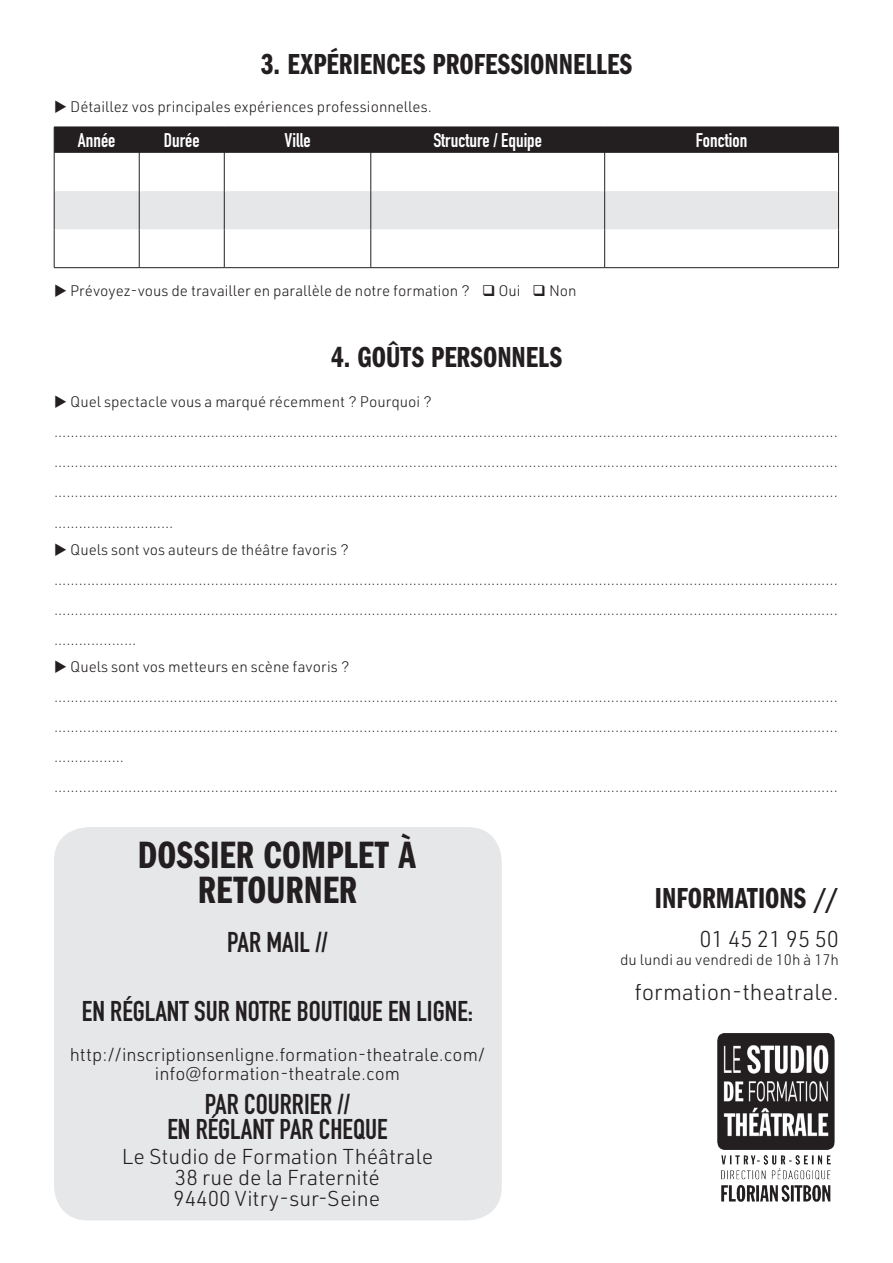
<style>
.page{position:relative;width:893px;height:1263px;background:#fff}
.page>*{position:absolute;margin:0;border:0;box-sizing:border-box;transform-origin:0 0}
.sous_titre{font:39.45px/34.5px "Franklin Gothic URW Com Dem";color:#231f20;text-align:center}
.sous_titre-2{font:30px "Franklin Gothic URW Com Dem";color:#231f20}
.sous_titre-3{font:700 28.2px "DIN Condensed";color:#231f20}
.gros_corps_de_texte{font:300 22.5px "URWDIN";color:#231f20}
.gros_corps_de_texte-2{font:300 21.15px "URWDIN";color:#231f20}
.corps_de_texte{font:700 19.5px "DIN Condensed";color:#fff}
.sous_titre-4{font:300 18px "URWDIN";color:#231f20}
.gros_corps_de_texte-3{font:300 18px "URWDIN";color:#231f20}
.corps_de_texte-2{font:300 15px/30px "URWDIN";color:#231f20;text-align:justify}
</style>
<div class="page">
<div style="left:55px;top:191px;width:783px;height:38px;background:#e6e7e9"></div>
<div style="left:54px;top:127px;width:785px;height:26px;background:#231f20"></div>
<hr style="left:54px;top:153px;width:1px;height:38px;background:#231f20">
<hr style="left:139px;top:153px;width:1px;height:38px;background:#231f20">
<hr style="left:224px;top:153px;width:1px;height:38px;background:#231f20">
<hr style="left:371px;top:153px;width:1px;height:38px;background:#231f20">
<hr style="left:604px;top:153px;width:1px;height:38px;background:#231f20">
<hr style="left:838px;top:153px;width:1px;height:38px;background:#231f20">
<hr style="left:54px;top:191px;width:1px;height:38px;background:#231f20">
<hr style="left:139px;top:191px;width:1px;height:38px;background:#231f20">
<hr style="left:224px;top:191px;width:1px;height:38px;background:#231f20">
<hr style="left:371px;top:191px;width:1px;height:38px;background:#231f20">
<hr style="left:604px;top:191px;width:1px;height:38px;background:#231f20">
<hr style="left:838px;top:191px;width:1px;height:38px;background:#231f20">
<hr style="left:54px;top:229px;width:1px;height:38px;background:#231f20">
<hr style="left:139px;top:229px;width:1px;height:38px;background:#231f20">
<hr style="left:224px;top:229px;width:1px;height:38px;background:#231f20">
<hr style="left:371px;top:229px;width:1px;height:38px;background:#231f20">
<hr style="left:604px;top:229px;width:1px;height:38px;background:#231f20">
<hr style="left:838px;top:229px;width:1px;height:38px;background:#231f20">
<hr style="left:54px;top:267px;width:85px;height:1px;background:#231f20">
<hr style="left:139px;top:267px;width:85px;height:1px;background:#231f20">
<hr style="left:224px;top:267px;width:147px;height:1px;background:#231f20">
<hr style="left:371px;top:267px;width:234px;height:1px;background:#231f20">
<hr style="left:605px;top:267px;width:234px;height:1px;background:#231f20">
<div style="left:54px;top:827px;width:448px;height:393px;background:#e6e7e9;border-radius:34px"></div>
<img style="left:717px;top:1033px;width:118px;height:169px">
<p class="sous_titre-2" style="left:261px;top:43px;width:373px">3. EXPÉRIENCES PROFESSIONNELLES</p>
<p class="corps_de_texte-2" style="left:54px;top:92px;width:380px">◆ Détaillez vos principales expériences professionnelles.</p>
<p class="corps_de_texte" style="left:78px;top:127px;width:39px">Année</p>
<p class="corps_de_texte" style="left:164px;top:127px;width:37px">Durée</p>
<p class="corps_de_texte" style="left:285px;top:127px;width:28px">Ville</p>
<p class="corps_de_texte" style="left:433px;top:127px;width:110px">Structure / Equipe</p>
<p class="corps_de_texte" style="left:696px;top:127px;width:53px">Fonction</p>
<p class="corps_de_texte-2" style="left:54px;top:275px;width:524px">◆ Prévoyez-vous de travailler en parallèle de notre formation ? ❑ Oui ❑ Non</p>
<p class="sous_titre-2" style="left:331px;top:336px;width:232px">4. GOÛTS PERSONNELS</p>
<p class="corps_de_texte-2" style="left:54px;top:386px;width:379px">◆ Quel spectacle vous a marqué récemment ? Pourquoi ?</p>
<p class="corps_de_texte-2" style="left:54px;top:416px;width:785px">.............................................................................................................................................................................................. .............................................................................................................................................................................................. ..............................................................................................................................................................................................</p>
<p class="corps_de_texte-2" style="left:54px;top:507px;width:121px">.............................</p>
<p class="corps_de_texte-2" style="left:54px;top:534px;width:296px">◆ Quels sont vos auteurs de théâtre favoris ?</p>
<p class="corps_de_texte-2" style="left:54px;top:564px;width:785px">.............................................................................................................................................................................................. .............................................................................................................................................................................................. ....................</p>
<p class="corps_de_texte-2" style="left:54px;top:651px;width:297px">◆ Quels sont vos metteurs en scène favoris ?</p>
<p class="corps_de_texte-2" style="left:54px;top:681px;width:785px">.............................................................................................................................................................................................. .............................................................................................................................................................................................. .................</p>
<p class="corps_de_texte-2" style="left:54px;top:771px;width:785px">..............................................................................................................................................................................................</p>
<p class="sous_titre" style="left:138px;top:835px;width:279px">DOSSIER COMPLET À<br>RETOURNER</p>
<p class="sous_titre-3" style="left:227px;top:923px;width:102px">PAR MAIL //</p>
<p class="sous_titre-3" style="left:82px;top:992px;width:393px">EN RÉGLANT SUR NOTRE BOUTIQUE EN LIGNE:</p>
<p class="sous_titre-4" style="left:70px;top:1042px;width:417px">http://inscriptionsenligne.formation-theatrale.com/</p>
<p class="gros_corps_de_texte-3" style="left:155px;top:1062px;width:247px">info@formation-theatrale.com</p>
<p class="sous_titre-3" style="left:205px;top:1085px;width:147px">PAR COURRIER //</p>
<p class="sous_titre-3" style="left:167px;top:1110px;width:222px">EN RÉGLANT PAR CHEQUE</p>
<p class="gros_corps_de_texte-2" style="left:122px;top:1142px;width:313px">Le Studio de Formation Théâtrale</p>
<p class="gros_corps_de_texte-2" style="left:175px;top:1163px;width:207px">38 rue de la Fraternité</p>
<p class="gros_corps_de_texte-2" style="left:173px;top:1184px;width:208px">94400 Vitry-sur-Seine</p>
<p class="sous_titre-2" style="left:655px;top:876px;width:186px">INFORMATIONS //</p>
<p class="gros_corps_de_texte" style="left:699px;top:924px;width:141px">01 45 21 95 50</p>
<p class="corps_de_texte-2" style="left:620px;top:944px;width:220px">du lundi au vendredi de 10h à 17h</p>
<p class="gros_corps_de_texte" style="left:634px;top:977px;width:206px">formation-theatrale.</p>
</div>
